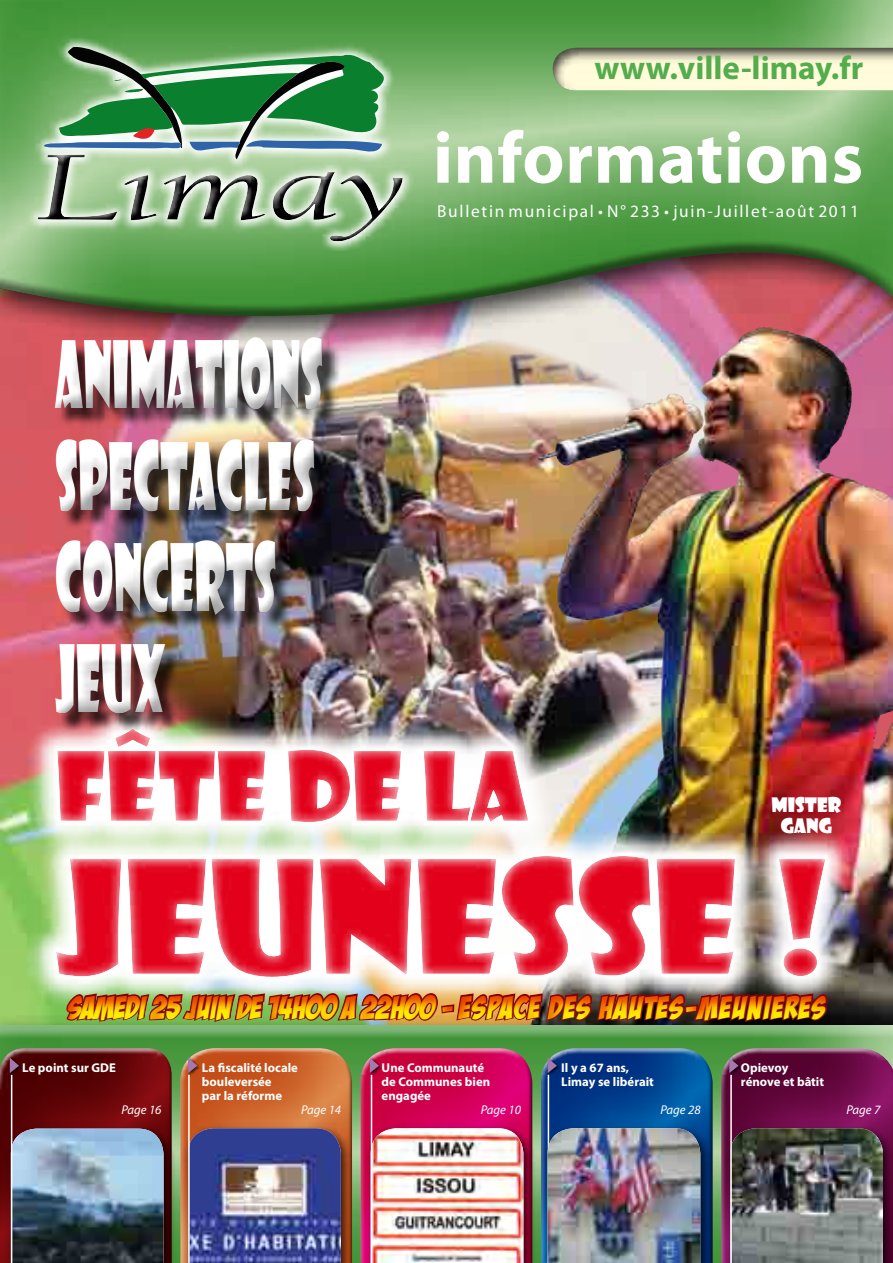
<style>
.page{position:relative;width:893px;height:1263px;background:#fff}
.page>*{position:absolute;margin:0;border:0;box-sizing:border-box;transform-origin:0 0}
.t1{font:153px "Showcard Gothic";color:#e2001a}
.t2{font:93px "Showcard Gothic";color:#e2001a}
.t3{font:90.6px/101.4px "Showcard Gothic";color:#fff;scale:.5 1}
.t4{font:700 73.5px "Myriad Pro";letter-spacing:.01em;color:#fff}
.t5{font:700 33px "Myriad Pro";color:#54ad4d}
.t6{font:31.5px "Bada Boom BB";letter-spacing:.05em;color:#ffed00}
.t7{font:19.5px/21px "Showcard Gothic";color:#fff;text-align:center}
.t8{font:17.4px "Myriad Pro";letter-spacing:.1em;color:#fff}
.t9{font:700 12.75px/14.2px "Myriad Pro";color:#fff}
.t10{font:italic 12.75px "Myriad Pro";color:#fff}
</style>
<div class="page">
<img style="left:0;top:350px;width:893px;height:662px">
<img style="left:341px;top:350px;width:393px;height:225px">
<img style="left:696px;top:350px;width:67px;height:121px">
<div style="left:0;top:1025px;width:893px;height:238px;background:#000;opacity:.5"></div>
<svg style="left:541px;top:1048px;width:172px;height:215px;background:#0b488b"></svg>
<img style="left:548px;top:1128px;width:152px;height:135px">
<svg style="left:180px;top:1048px;width:172px;height:215px;background:#c16530"></svg>
<img style="left:190px;top:1128px;width:151px;height:135px">
<hr style="left:188px;top:1075px;width:2px;height:188px;background:#fff">
<div style="left:5px;top:1123px;width:171px;height:140px;background:#000;opacity:.75"></div>
<svg style="left:0;top:1048px;width:172px;height:215px;background:#620e0f"></svg>
<img style="left:12px;top:1128px;width:152px;height:135px">
<hr style="left:11px;top:1075px;width:1px;height:188px;background:#fff">
<svg style="left:721px;top:1048px;width:172px;height:215px;background:#6a1547"></svg>
<img style="left:732px;top:1128px;width:151px;height:135px">
<hr style="left:730px;top:1075px;width:2px;height:188px;background:#fff">
<img style="left:361px;top:1048px;width:171px;height:215px">
<hr style="left:371px;top:1075px;width:1px;height:188px;background:#fff">
<div style="left:0;top:0;width:893px;height:350px;background:#000;opacity:.75"></div>
<div style="left:0;top:0;width:893px;height:316px;background:#000;opacity:.5"></div>
<div style="left:550px;top:45px;width:343px;height:47px;background:#000;opacity:.75"></div>
<svg style="left:27px;top:142px;width:387px;height:111px;background:#77b26b"></svg>
<svg style="left:33px;top:35px;width:362px;height:136px;background:#59a14f"></svg>
<svg style="left:38px;top:47px;width:365px;height:194px;background:#7ead82"></svg>
<img style="left:30px;top:575px;width:863px;height:438px">
<div style="left:45px;top:982px;width:834px;height:53px;background:#e2001a;opacity:.75"></div>
<div style="left:47px;top:320px;width:288px;height:395px;background:#fff;opacity:.75"></div>
<div style="left:47px;top:328px;width:293px;height:403px;background:#000;opacity:.36"></div>
<h3 class="t5" style="left:594px;top:46px;width:270px">www.ville-limay.fr</h3>
<h3 class="t3" style="left:55px;top:320px;width:537px">ANIMATIONS<br>SPECTACLES<br>CONCERTS<br>JEUX</h3>
<h3 class="t4" style="left:433px;top:110px;width:432px">informations</h3>
<h3 class="t8" style="left:437px;top:201px;width:423px">Bulletin municipal • N° 233 • juin-Juillet-août 2011</h3>
<h2 class="t2" style="left:55px;top:724px;width:474px">FÊTE DE LA</h2>
<h1 class="t1" style="left:55px;top:815px;width:781px">JEUNESSE !</h1>
<h3 class="t6" style="left:68px;top:991px;width:759px">SAMEDI 25 JUIN DE 14H00 A 22H00 - ESPACE DES HAUTES-MEUNIERES</h3>
<h3 class="t7" style="left:772px;top:793px;width:71px">MISTER<br>GANG</h3>
<p class="t9" style="left:22px;top:1060px;width:95px">Le point sur GDE</p>
<p class="t10" style="left:121px;top:1102px;width:42px">Page 16</p>
<p class="t9" style="left:202px;top:1060px;width:98px">La fiscalité locale bouleversée<br>par la réforme</p>
<p class="t10" style="left:301px;top:1102px;width:42px">Page 14</p>
<p class="t9" style="left:382px;top:1060px;width:110px">Une Communauté de Communes bien engagée</p>
<p class="t10" style="left:481px;top:1102px;width:42px">Page 10</p>
<p class="t9" style="left:561px;top:1060px;width:94px">Il y a 67 ans,<br>Limay se libérait</p>
<p class="t10" style="left:660px;top:1102px;width:42px">Page 28</p>
<p class="t9" style="left:741px;top:1060px;width:85px">Opievoy rénove et bâtit</p>
<p class="t10" style="left:846px;top:1102px;width:35px">Page 7</p>
</div>
